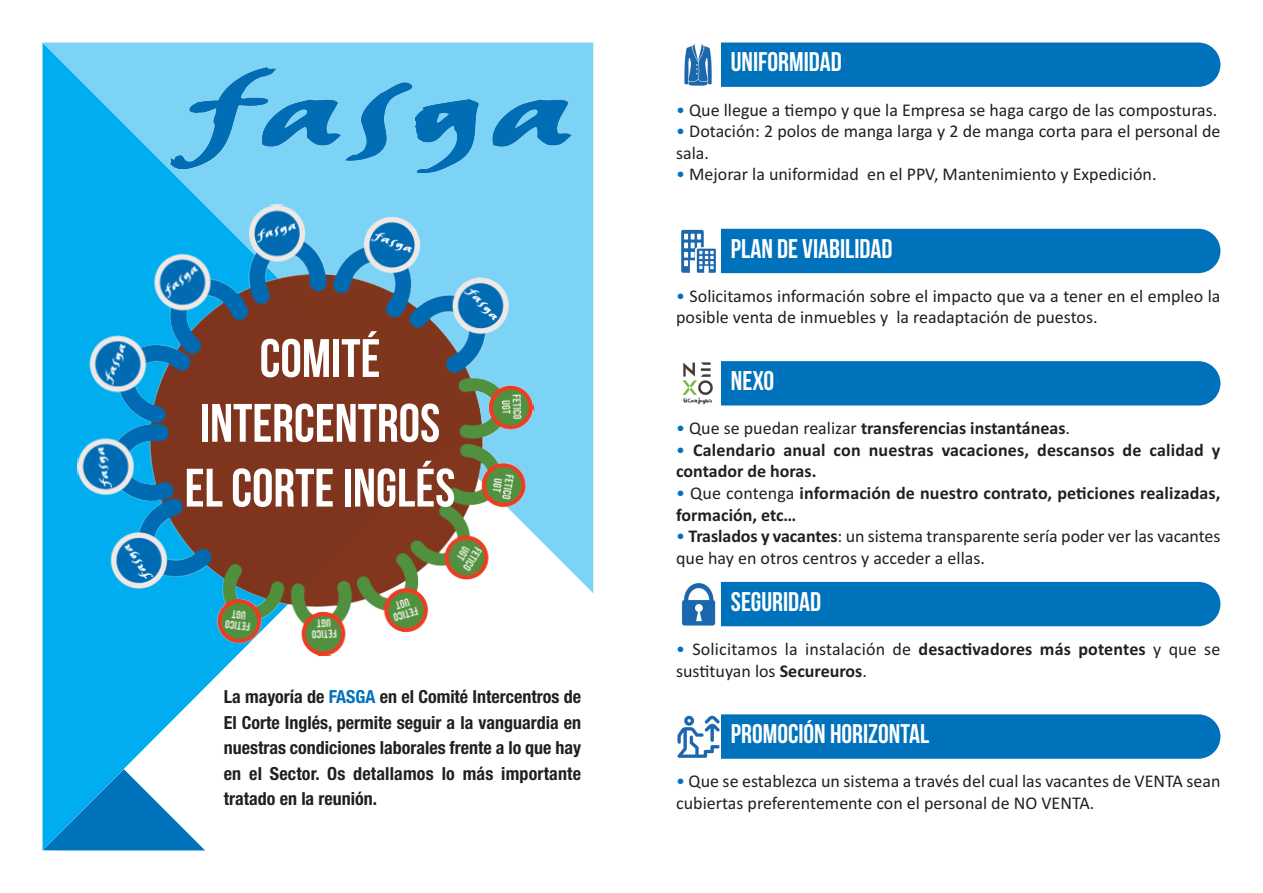
<style>
.page{position:relative;width:1263px;height:893px;background:#fff}
.page>*{position:absolute;margin:0;border:0;box-sizing:border-box;transform-origin:0 0}
.t1{font:700 54px/64.8px "Bebas Neue";color:#fff;text-align:center}
.t2{font:700 27px "Bebas Neue";color:#fff}
.t3{font:18px/21.6px "Calibri";color:#231f20}
.t4{font:700 18px/21.6px "Calibri";letter-spacing:.005em;color:#231f20}
.t5{font:700 condensed 18px/25.5px "Helvetica Neue";letter-spacing:.01em;color:#231f20;text-align:justify}
.s1{color:#0072bc}
.s2{font-weight:400;color:#0072bc}
.s3{font-weight:400}
.s4{font-weight:700}
</style>
<div class="page">
<svg style="left:43px;top:593px;width:193px;height:176px;fill:#00aeef"></svg>
<svg style="left:43px;top:769px;width:162px;height:81px"></svg>
<svg style="left:43px;top:43px;width:550px;height:550px;background:#4dc4f3"></svg>
<img style="left:77px;top:201px;width:458px;height:456px">
<div style="left:163px;top:54px;width:429px;height:144px;background:#7dd3f6"></div>
<img style="left:170px;top:67px;width:402px;height:105px">
<div style="left:676px;top:43px;width:544px;height:44px;background:#0072bc;border-radius:22px"></div>
<div style="left:676px;top:43px;width:45px;height:44px;background:#fff"></div>
<img style="left:684px;top:44px;width:28px;height:42px">
<div style="left:676px;top:229px;width:544px;height:44px;background:#0072bc;border-radius:22px"></div>
<div style="left:676px;top:229px;width:45px;height:44px;background:#fff"></div>
<img style="left:681px;top:229px;width:35px;height:44px">
<div style="left:676px;top:361px;width:544px;height:44px;background:#0072bc;border-radius:22px"></div>
<img style="left:676px;top:361px;width:45px;height:44px">
<div style="left:676px;top:582px;width:544px;height:44px;background:#0072bc;border-radius:22px"></div>
<div style="left:676px;top:582px;width:45px;height:44px;background:#fff"></div>
<img style="left:681px;top:582px;width:35px;height:44px">
<div style="left:676px;top:714px;width:544px;height:45px;background:#0072bc;border-radius:22px"></div>
<div style="left:676px;top:714px;width:45px;height:45px;background:#fff"></div>
<img style="left:677px;top:715px;width:43px;height:43px">
<h1 class="t1" style="left:185px;top:326px;width:272px">COMITÉ<br>INTERCENTROS<br>EL CORTE INGLÉS</h1>
<p class="t5" style="left:224px;top:683px;width:359px">La mayoría de <span class="s1">FASGA</span> en el Comité Intercentros de El Corte Inglés, permite seguir a la vanguardia en nuestras condiciones laborales frente a lo que hay en el Sector. Os detallamos lo más importante tratado en la reunión.</p>
<h2 class="t2" style="left:731px;top:46px;width:112px">UNIFORMIDAD</h2>
<p class="t3" style="left:676px;top:99px;width:543px"><span class="s1">•</span> Que llegue a tiempo y que la Empresa se haga cargo de las composturas.</p>
<p class="t3" style="left:676px;top:120px;width:546px"><span class="s1">•</span> Dotación: 2 polos de manga larga y 2 de manga corta para el personal de sala.</p>
<p class="t3" style="left:676px;top:163px;width:482px"><span class="s1">•</span> Mejorar la uniformidad en el PPV, Mantenimiento y Expedición.</p>
<h2 class="t2" style="left:731px;top:233px;width:163px">PLAN DE VIABILIDAD</h2>
<p class="t3" style="left:676px;top:285px;width:546px"><span class="s1">•</span> Solicitamos información sobre el impacto que va a tener en el empleo la posible venta de inmuebles y la readaptación de puestos.</p>
<h2 class="t2" style="left:731px;top:365px;width:45px">NEXO</h2>
<p class="t4" style="left:676px;top:417px;width:395px"><span class="s2">•</span> <span class="s3">Que se puedan realizar</span> transferencias instantáneas<span class="s3">.</span></p>
<p class="t4" style="left:676px;top:439px;width:546px"><span class="s2">•</span> Calendario anual con nuestras vacaciones, descansos de calidad y contador de horas.</p>
<p class="t4" style="left:676px;top:482px;width:546px"><span class="s2">•</span> <span class="s3">Que contenga</span> información de nuestro contrato, peticiones realizadas, formación, etc…</p>
<p class="t3" style="left:676px;top:525px;width:546px"><span class="s1">•</span> <span class="s4">Traslados y vacantes</span>: un sistema transparente sería poder ver las vacantes que hay en otros centros y acceder a ellas.</p>
<h2 class="t2" style="left:731px;top:586px;width:92px">SEGURIDAD</h2>
<p class="t3" style="left:676px;top:638px;width:546px"><span class="s1">•</span> Solicitamos la instalación de <span class="s4">desactivadores más potentes</span> y que se sustituyan los <span class="s4">Secureuros</span>.</p>
<h2 class="t2" style="left:731px;top:718px;width:200px">PROMOCIÓN HORIZONTAL</h2>
<p class="t3" style="left:676px;top:770px;width:546px"><span class="s1">•</span> Que se establezca un sistema a través del cual las vacantes de VENTA sean cubiertas preferentemente con el personal de NO VENTA.</p>
</div>
